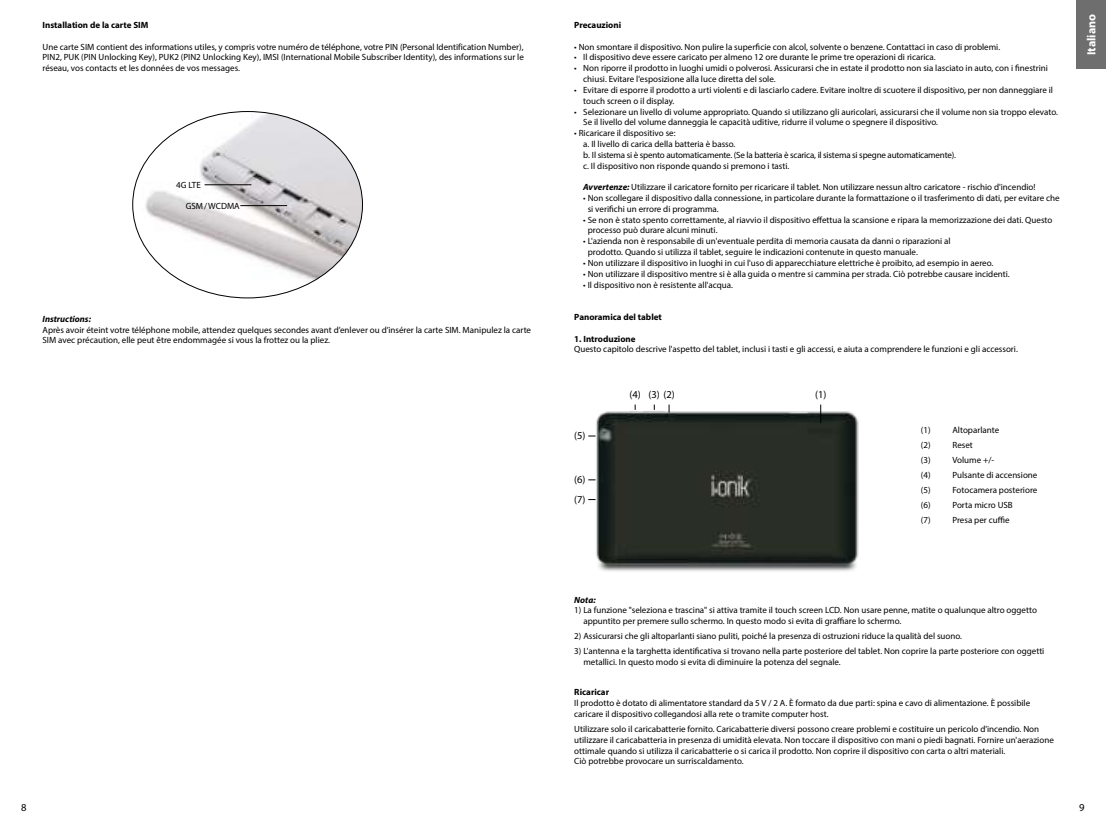
<style>
.page{position:relative;width:1106px;height:830px;background:#fff}
.page>*{position:absolute;margin:0;border:0;box-sizing:border-box;transform-origin:0 0}
.t1{font:700 12px "Myriad Pro";color:#fff}
.t2{font:10.65px "Myriad Pro";color:#000}
.t3{font:10.5px/19.6px "Myriad Pro";color:#000}
.t4{font:9px/10.8px "Myriad Pro";color:#000}
.t5{font:700 9px "Myriad Pro";color:#000}
.t6{font:italic 700 9px "Myriad Pro";color:#000}
.s1{font-weight:700;font-style:italic}
</style>
<div class="page">
<div style="left:1076px;top:0;width:30px;height:69px;background:#6e6e6e"></div>
<img style="left:588px;top:404px;width:271px;height:167px">
<svg style="left:820px;top:404px;width:1px;height:19px"></svg>
<img style="left:133px;top:111px;width:229px;height:187px">
<hr style="left:205px;top:184px;width:46px;height:1px;background:#000">
<hr style="left:240px;top:205px;width:47px;height:1px;background:#000">
<p class="t5" style="left:43px;top:20px;width:107px">Installation de la carte SIM</p>
<p class="t4" style="left:43px;top:41px;width:483px;text-align:justify">Une carte SIM contient des informations utiles, y compris votre numéro de téléphone, votre PIN (Personal Identification Number), PIN2, PUK (PIN Unlocking Key), PUK2 (PIN2 Unlocking Key), IMSI (International Mobile Subscriber Identity), des informations sur le réseau, vos contacts et les données de vos messages.</p>
<p class="t4" style="left:176px;top:180px;width:26px">4G LTE</p>
<p class="t4" style="left:186px;top:200px;width:55px">GSM / WCDMA</p>
<p class="t6" style="left:43px;top:315px;width:50px">Instructions:</p>
<p class="t4" style="left:43px;top:324px;width:490px">Après avoir éteint votre téléphone mobile, attendez quelques secondes avant d’enlever ou d’insérer la carte SIM. Manipulez la carte<br>SIM avec précaution, elle peut être endommagée si vous la frottez ou la pliez.</p>
<p class="t5" style="left:574px;top:20px;width:48px">Precauzioni</p>
<p class="t4" style="left:574px;top:41px;width:427px">• Non smontare il dispositivo. Non pulire la superficie con alcol, solvente o benzene. Contattaci in caso di problemi.</p>
<p class="t4" style="left:574px;top:52px;width:363px">• Il dispositivo deve essere caricato per almeno 12 ore durante le prime tre operazioni di ricarica.</p>
<p class="t4" style="left:583px;top:63px;width:466px;text-indent:-9px">• Non riporre il prodotto in luoghi umidi o polverosi. Assicurarsi che in estate il prodotto non sia lasciato in auto, con i finestrini chiusi. Evitare l'esposizione alla luce diretta del sole.</p>
<p class="t4" style="left:583px;top:85px;width:471px;text-indent:-9px">• Evitare di esporre il prodotto a urti violenti e di lasciarlo cadere. Evitare inoltre di scuotere il dispositivo, per non danneggiare il touch screen o il display.</p>
<p class="t4" style="left:583px;top:106px;width:476px;text-indent:-9px">• Selezionare un livello di volume appropriato. Quando si utilizzano gli auricolari, assicurarsi che il volume non sia troppo elevato.<br>Se il livello del volume danneggia le capacità uditive, ridurre il volume o spegnere il dispositivo.</p>
<p class="t4" style="left:583px;top:128px;width:374px;text-indent:-9px">• Ricaricare il dispositivo se:<br>a. Il livello di carica della batteria è basso.<br>b. Il sistema si è spento automaticamente. (Se la batteria è scarica, il sistema si spegne automaticamente). c. Il dispositivo non risponde quando si premono i tasti.</p>
<p class="t4" style="left:583px;top:182px;width:454px"><span class="s1">Avvertenze:</span> Utilizzare il caricatore fornito per ricaricare il tablet. Non utilizzare nessun altro caricatore - rischio d'incendio!</p>
<p class="t4" style="left:587px;top:193px;width:473px;text-indent:-4px">• Non scollegare il dispositivo dalla connessione, in particolare durante la formattazione o il trasferimento di dati, per evitare che si verifichi un errore di programma.</p>
<p class="t4" style="left:587px;top:214px;width:466px;text-indent:-4px">• Se non è stato spento correttamente, al riavvio il dispositivo effettua la scansione e ripara la memorizzazione dei dati. Questo processo può durare alcuni minuti.</p>
<p class="t4" style="left:587px;top:236px;width:364px;text-indent:-4px">• L'azienda non è responsabile di un'eventuale perdita di memoria causata da danni o riparazioni al prodotto. Quando si utilizza il tablet, seguire le indicazioni contenute in questo manuale.</p>
<p class="t4" style="left:583px;top:257px;width:411px">• Non utilizzare il dispositivo in luoghi in cui l'uso di apparecchiature elettriche è proibito, ad esempio in aereo.</p>
<p class="t4" style="left:583px;top:268px;width:428px">• Non utilizzare il dispositivo mentre si è alla guida o mentre si cammina per strada. Ciò potrebbe causare incidenti.</p>
<p class="t4" style="left:583px;top:279px;width:151px">• Il dispositivo non è resistente all'acqua.</p>
<p class="t5" style="left:574px;top:312px;width:89px">Panoramica del tablet</p>
<p class="t5" style="left:574px;top:334px;width:63px">1. Introduzione</p>
<p class="t4" style="left:574px;top:344px;width:445px">Questo capitolo descrive l'aspetto del tablet, inclusi i tasti e gli accessi, e aiuta a comprendere le funzioni e gli accessori.</p>
<p class="t3" style="left:574px;top:426px;width:13px">(5)</p>
<p class="t3" style="left:574px;top:469px;width:13px">(6) (7)</p>
<p class="t3" style="left:629px;top:385px;width:47px">(4) (3) (2)</p>
<p class="t3" style="left:815px;top:385px;width:13px">(1)</p>
<p class="t4" style="left:921px;top:424px;width:11px">(1)</p>
<p class="t4" style="left:952px;top:424px;width:48px">Altoparlante</p>
<p class="t4" style="left:921px;top:439px;width:11px">(2)</p>
<p class="t4" style="left:952px;top:439px;width:22px">Reset</p>
<p class="t4" style="left:921px;top:454px;width:11px">(3)</p>
<p class="t4" style="left:952px;top:454px;width:43px">Volume +/-</p>
<p class="t4" style="left:921px;top:469px;width:11px">(4)</p>
<p class="t4" style="left:952px;top:469px;width:86px">Pulsante di accensione</p>
<p class="t4" style="left:921px;top:484px;width:11px">(5)</p>
<p class="t4" style="left:952px;top:484px;width:86px">Fotocamera posteriore</p>
<p class="t4" style="left:921px;top:499px;width:11px">(6)</p>
<p class="t4" style="left:952px;top:499px;width:62px">Porta micro USB</p>
<p class="t4" style="left:921px;top:515px;width:11px">(7)</p>
<p class="t4" style="left:952px;top:515px;width:59px">Presa per cuffie</p>
<h1 class="t1" style="left:1085px;top:55px;width:43px;rotate:-90deg">Italiano</h1>
<p class="t6" style="left:574px;top:596px;width:23px">Nota:</p>
<p class="t4" style="left:583px;top:605px;width:455px;text-indent:-9px">1) La funzione "seleziona e trascina" si attiva tramite il touch screen LCD. Non usare penne, matite o qualunque altro oggetto appuntito per premere sullo schermo. In questo modo si evita di graffiare lo schermo.</p>
<p class="t4" style="left:574px;top:631px;width:389px">2) Assicurarsi che gli altoparlanti siano puliti, poiché la presenza di ostruzioni riduce la qualità del suono.</p>
<p class="t4" style="left:583px;top:646px;width:462px;text-indent:-9px">3) L'antenna e la targhetta identificativa si trovano nella parte posteriore del tablet. Non coprire la parte posteriore con oggetti metallici. In questo modo si evita di diminuire la potenza del segnale.</p>
<p class="t5" style="left:574px;top:687px;width:36px">Ricaricar</p>
<p class="t4" style="left:574px;top:697px;width:457px">Il prodotto è dotato di alimentatore standard da 5 V / 2 A. È formato da due parti: spina e cavo di alimentazione. È possibile caricare il dispositivo collegandosi alla rete o tramite computer host.</p>
<p class="t4" style="left:574px;top:723px;width:481px">Utilizzare solo il caricabatterie fornito. Caricabatterie diversi possono creare problemi e costituire un pericolo d'incendio. Non utilizzare il caricabatteria in presenza di umidità elevata. Non toccare il dispositivo con mani o piedi bagnati. Fornire un'aerazione ottimale quando si utilizza il caricabatterie o si carica il prodotto. Non coprire il dispositivo con carta o altri materiali.<br>Ciò potrebbe provocare un surriscaldamento.</p>
<p class="t2" style="left:21px;top:801px;width:7px">8</p>
<p class="t2" style="left:1079px;top:801px;width:7px">9</p>
</div>
